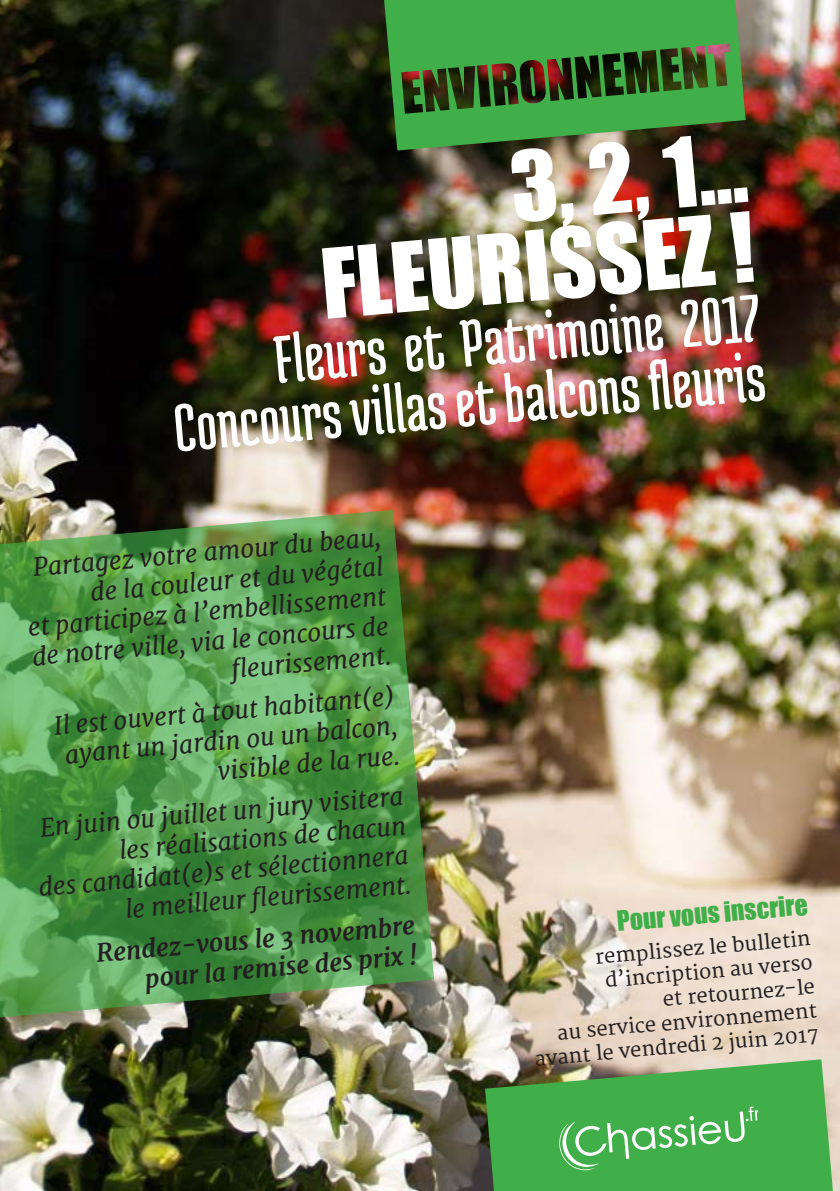
<style>
.page{position:relative;width:840px;height:1191px;background:#fff}
.page>*{position:absolute;margin:0;border:0;box-sizing:border-box;transform-origin:0 0}
.t1{font:89.2px/80px "Impact";color:#fff;text-align:right}
.t2{font:71.4px/59.4px "Medula One";color:#fff;text-align:right}
.t3{font:25.6px "Impact";color:#40ae49}
.t4{font:italic 24.8px/29.6px "Merriweather";color:#231f20;text-align:right}
.t5{font:italic 700 24.8px/29.6px "Merriweather";color:#231f20;text-align:right}
.t6{font:20px/24px "Merriweather";color:#231f20;text-align:right}
</style>
<div class="page">
<img style="left:0;top:0;width:839px;height:1191px">
<svg style="left:382px;top:0;width:363px;height:150px;background:#3d8539"></svg>
<svg style="left:484px;top:1059px;width:348px;height:132px;background:#53aa54"></svg>
<svg style="left:559px;top:1106px;width:198px;height:64px;background:#59b861"></svg>
<svg style="left:0;top:510px;width:434px;height:508px;background:#5a9851"></svg>
<h1 class="t1" style="left:310px;top:162px;width:435px;rotate:-5deg">3, 2, 1...<br>FLEURISSEZ !</h1>
<h2 class="t2" style="left:166px;top:338px;width:594px;rotate:-5deg">Fleurs et Patrimoine 2017<br>Concours villas et balcons fl euris</h2>
<p class="t4" style="left:22px;top:554px;width:360px;rotate:-5deg">Partagez votre amour du beau, de la couleur et du végétal<br>et participez à l’embellissement de notre ville, via le concours de fl eurissement.</p>
<p class="t4" style="left:53px;top:711px;width:343px;rotate:-5deg">Il est ouvert à tout habitant(e) ayant un jardin ou un balcon, visible de la rue.</p>
<p class="t4" style="left:32px;top:813px;width:372px;rotate:-5deg">En juin ou juillet un jury visitera les réalisations de chacun<br>des candidat(e)s et sélectionnera le meilleur fl eurissement.</p>
<p class="t5" style="left:95px;top:938px;width:321px;rotate:-5deg">Rendez-vous le 3 novembre pour la remise des prix !</p>
<p class="t3" style="left:615px;top:901px;width:193px;rotate:-5deg">Pour vous inscrire</p>
<p class="t6" style="left:525px;top:951px;width:286px;rotate:-5deg">remplissez le bulletin d’incription au verso<br>et retournez-le<br>au service environnement avant le vendredi 2 juin 2017</p>
</div>
